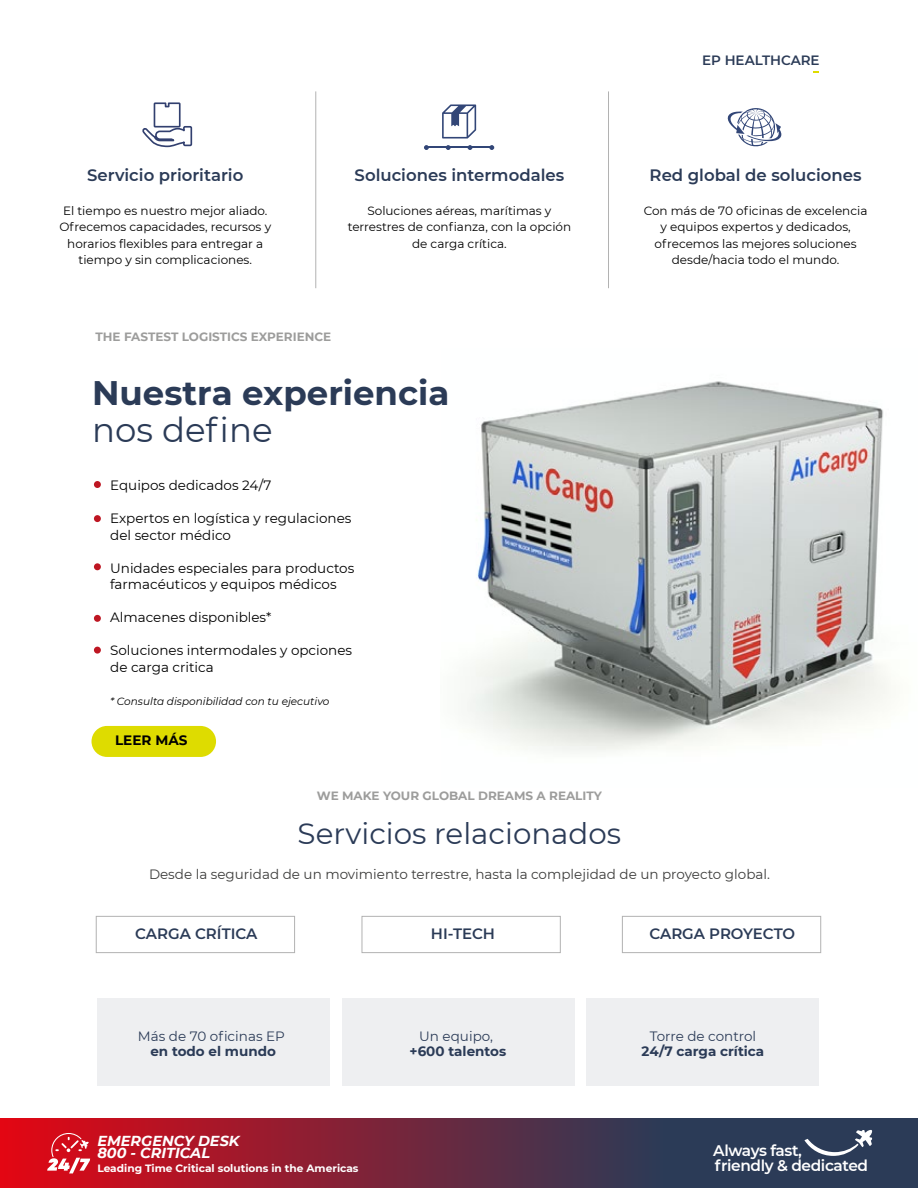
<style>
.page{position:relative;width:918px;height:1188px;background:#fff}
.page>*{position:absolute;margin:0;border:0;box-sizing:border-box;transform-origin:0 0}
.t1{font:700 34.05px "Montserrat";color:#2b3b57}
.t2{font:34.05px "Montserrat";color:#2b3b57}
.t3{font:29.4px "Montserrat";color:#2b3b57}
.t4{font:600 16.5px "Montserrat";color:#2b3b57}
.t5{font:600 15.3px/15.5px "Montserrat";letter-spacing:-.025em;color:#fff}
.t6{font:600 15px "Montserrat";color:#2b3b57}
.t7{font:italic 700 14.4px/11.9px "Montserrat";color:#fff}
.t8{font:700 13.65px "Montserrat";color:#000}
.t9{font:13.5px/16.5px "Montserrat";color:#000}
.t10{font:13.5px "Montserrat";color:#3c3c3b}
.t11{font:700 13.5px "Montserrat";color:#2b3b57}
.t12{font:13.5px "Montserrat";color:#2b3b57}
.t13{font:600 13.5px "Montserrat";color:#2b3b57}
.t14{font:12px/16.5px "Montserrat";color:#000;text-align:center}
.t15{font:700 12px "Montserrat";color:#9d9d9c}
.t16{font:700 10.65px "Montserrat";color:#fff}
.t17{font:italic 10.5px "Montserrat";color:#000}
</style>
<div class="page">
<img style="left:467px;top:381px;width:424px;height:371px">
<svg style="left:0;top:1118px;width:918px;height:70px;background:#6d273e"></svg>
<hr style="left:315px;top:91px;width:1px;height:197px;background:#b2b2b2">
<hr style="left:608px;top:91px;width:1px;height:197px;background:#b2b2b2">
<div style="left:94px;top:481px;width:7px;height:7px;background:#be1622;border-radius:50%"></div>
<div style="left:94px;top:515px;width:7px;height:7px;background:#be1622;border-radius:50%"></div>
<div style="left:94px;top:563px;width:7px;height:7px;background:#be1622;border-radius:50%"></div>
<div style="left:94px;top:615px;width:7px;height:7px;background:#be1622;border-radius:50%"></div>
<div style="left:94px;top:647px;width:7px;height:7px;background:#be1622;border-radius:50%"></div>
<svg style="left:804px;top:1129px;width:68px;height:27px"></svg>
<div style="left:97px;top:998px;width:233px;height:87px;background:#eeeff1"></div>
<div style="left:342px;top:998px;width:233px;height:87px;background:#eeeff1"></div>
<div style="left:586px;top:998px;width:233px;height:87px;background:#eeeff1"></div>
<svg style="left:442px;top:104px;width:34px;height:35px"></svg>
<hr style="left:426px;top:147px;width:66px;height:1px;background:#324677">
<svg style="left:424px;top:145px;width:5px;height:5px"></svg>
<svg style="left:446px;top:145px;width:5px;height:5px"></svg>
<svg style="left:468px;top:145px;width:4px;height:5px"></svg>
<svg style="left:489px;top:145px;width:5px;height:5px"></svg>
<svg style="left:727px;top:108px;width:55px;height:39px"></svg>
<svg style="left:142px;top:102px;width:51px;height:46px"></svg>
<div style="left:92px;top:726px;width:124px;height:31px;background:#dedc00;border-radius:15px"></div>
<div style="left:96px;top:916px;width:199px;height:37px;border:1px solid #b2b2b2"></div>
<div style="left:362px;top:916px;width:199px;height:37px;border:1px solid #b2b2b2"></div>
<div style="left:622px;top:916px;width:199px;height:37px;border:1px solid #b2b2b2"></div>
<svg style="left:47px;top:1132px;width:43px;height:41px"></svg>
<p class="t13" style="left:702px;top:51px;width:119px">EP HEALTHCARE</p>
<h3 class="t4" style="left:87px;top:163px;width:158px">Servicio prioritario</h3>
<p class="t14" style="left:59px;top:202px;width:213px">El tiempo es nuestro mejor aliado.<br>Ofrecemos capacidades, recursos y horarios flexibles para entregar a tiempo y sin complicaciones.</p>
<h3 class="t4" style="left:355px;top:163px;width:211px">Soluciones intermodales</h3>
<p class="t14" style="left:348px;top:202px;width:225px">Soluciones aéreas, marítimas y terrestres de confianza, con la opción de carga crítica.</p>
<h3 class="t4" style="left:650px;top:163px;width:214px">Red global de soluciones</h3>
<p class="t14" style="left:644px;top:202px;width:225px">Con más de 70 oficinas de excelencia y equipos expertos y dedicados, ofrecemos las mejores soluciones desde/hacia todo el mundo.</p>
<p class="t15" style="left:95px;top:328px;width:237px">THE FASTEST LOGISTICS EXPERIENCE</p>
<h1 class="t1" style="left:92px;top:368px;width:359px">Nuestra experiencia</h1>
<h1 class="t2" style="left:92px;top:407px;width:182px">nos define</h1>
<p class="t9" style="left:110px;top:477px;width:163px">Equipos dedicados 24/7</p>
<p class="t9" style="left:110px;top:510px;width:243px">Expertos en logística y regulaciones del sector médico</p>
<p class="t9" style="left:110px;top:559px;width:246px">Unidades especiales para productos farmacéuticos y equipos médicos</p>
<p class="t9" style="left:110px;top:609px;width:163px">Almacenes disponibles*</p>
<p class="t9" style="left:110px;top:642px;width:244px">Soluciones intermodales y opciones de carga critica</p>
<p class="t17" style="left:110px;top:694px;width:221px">* Consulta disponibilidad con tu ejecutivo</p>
<p class="t8" style="left:115px;top:731px;width:74px">LEER MÁS</p>
<p class="t15" style="left:317px;top:787px;width:286px">WE MAKE YOUR GLOBAL DREAMS A REALITY</p>
<h2 class="t3" style="left:298px;top:814px;width:325px">Servicios relacionados</h2>
<p class="t10" style="left:149px;top:865px;width:622px">Desde la seguridad de un movimiento terrestre, hasta la complejidad de un proyecto global.</p>
<p class="t6" style="left:135px;top:923px;width:124px">CARGA CRÍTICA</p>
<p class="t6" style="left:431px;top:923px;width:66px">HI-TECH</p>
<p class="t6" style="left:649px;top:923px;width:147px">CARGA PROYECTO</p>
<p class="t12" style="left:138px;top:1027px;width:148px">Más de 70 oficinas EP</p>
<p class="t11" style="left:150px;top:1041px;width:127px">en todo el mundo</p>
<p class="t7" style="left:97px;top:1135px;width:144px">EMERGENCY DESK<br>800 - CRITICAL</p>
<p class="t16" style="left:97px;top:1161px;width:263px">Leading Time Critical solutions in the Americas</p>
<p class="t12" style="left:419px;top:1027px;width:75px">Un equipo,</p>
<p class="t11" style="left:410px;top:1041px;width:98px">+600 talentos</p>
<p class="t12" style="left:650px;top:1027px;width:108px">Torre de control</p>
<p class="t11" style="left:642px;top:1041px;width:124px">24/7 carga crítica</p>
<p class="t5" style="left:713px;top:1142px;width:156px">Always fast,<br>friendly &amp; dedicated</p>
</div>
